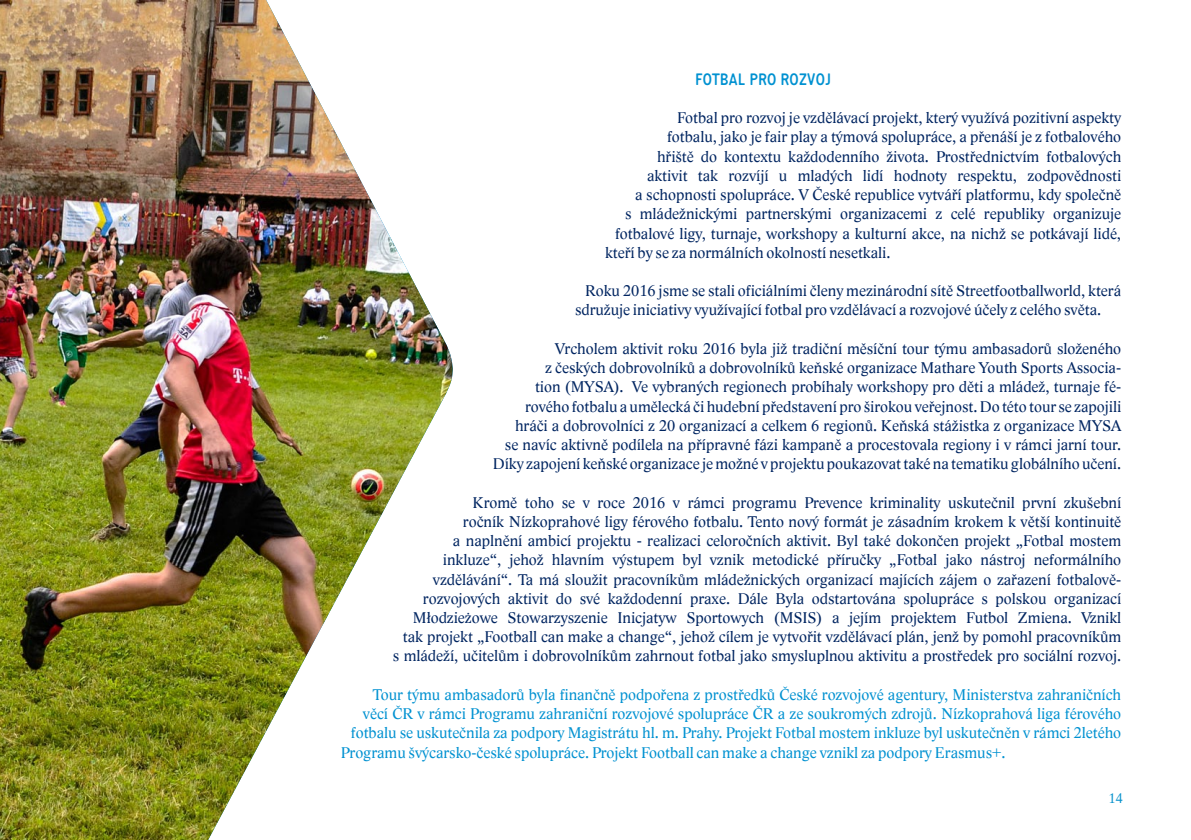
<style>
.page{position:relative;width:1191px;height:840px;background:#fff}
.page>*{position:absolute;margin:0;border:0;box-sizing:border-box;transform-origin:0 0}
.t1{font:16px/19.2px "Lido STF";color:#002561;text-align:right}
.t2{font:16px "Lido STF";color:#0091d1}
.t3{font:600 16px "Katarine";letter-spacing:.015em;color:#0091d1}
.t4{font:14px "Lido STF";color:#0993cd}
</style>
<div class="page">
<img style="left:0;top:0;width:453px;height:839px">
<p class="t3" style="left:695px;top:69px;width:138px">FOTBAL PRO ROZVOJ</p>
<p class="t1" style="left:677px;top:108px;width:445px">Fotbal pro rozvoj je vzdělávací projekt, který využívá pozitivní aspekty</p>
<p class="t1" style="left:667px;top:127px;width:456px">fotbalu, jako je fair play a týmová spolupráce, a přenáší je z fotbalového</p>
<p class="t1" style="left:657px;top:147px;width:466px">hřiště do kontextu každodenního života. Prostřednictvím fotbalových</p>
<p class="t1" style="left:647px;top:166px;width:475px">aktivit tak rozvíjí u mladých lidí hodnoty respektu, zodpovědnosti</p>
<p class="t1" style="left:635px;top:185px;width:488px">a schopnosti spolupráce. V České republice vytváří platformu, kdy společně</p>
<p class="t1" style="left:625px;top:204px;width:498px">s mládežnickými partnerskými organizacemi z celé republiky organizuje</p>
<p class="t1" style="left:615px;top:223px;width:507px">fotbalové ligy, turnaje, workshopy a kulturní akce, na nichž se potkávají lidé,</p>
<p class="t1" style="left:605px;top:243px;width:287px">kteří by se za normálních okolností nesetkali.</p>
<p class="t1" style="left:575px;top:281px;width:547px;text-align:left;text-indent:10px">Roku 2016 jsme se stali oficiálními členy mezinárodní sítě Streetfootballworld, která sdružuje iniciativy využívající fotbal pro vzdělávací a rozvojové účely z celého světa.</p>
<p class="t1" style="left:493px;top:339px;width:630px">Vrcholem aktivit roku 2016 byla již tradiční měsíční tour týmu ambasadorů složeného<br>z českých dobrovolníků a dobrovolníků keňské organizace Mathare Youth Sports Associa-<br>tion (MYSA). Ve vybraných regionech probíhaly workshopy pro děti a mládež, turnaje fé&shy;rového fotbalu a umělecká či hudební představení pro širokou veřejnost. Do této tour se zapojili hráči a dobrovolníci z 20 organizací a celkem 6 regionů. Keňská stážistka z organizace MYSA<br>se navíc aktivně podílela na přípravné fázi kampaně a procestovala regiony i v rámci jarní tour.<br>Díky zapojení keňské organizace je možné v projektu poukazovat také na tematiku globálního učení.</p>
<p class="t1" style="left:393px;top:492px;width:730px">Kromě toho se v roce 2016 v rámci programu Prevence kriminality uskutečnil první zkušební<br>ročník Nízkoprahové ligy férového fotbalu. Tento nový formát je zásadním krokem k větší kontinuitě<br>a naplnění ambicí projektu - realizaci celoročních aktivit. Byl také dokončen projekt „Fotbal mostem inkluze“, jehož hlavním výstupem byl vznik metodické příručky „Fotbal jako nástroj neformálního vzdělávání“. Ta má sloužit pracovníkům mládežnických organizací majících zájem o zařazení fotbalově&shy;rozvojových aktivit do své každodenní praxe. Dále Byla odstartována spolupráce s polskou organizací Młodzieżowe Stowarzyszenie Inicjatyw Sportowych (MSIS) a jejím projektem Futbol Zmiena. Vznikl tak projekt „Football can make a change“, jehož cílem je vytvořit vzdělávací plán, jenž by pomohl pracovníkům s mládeží, učitelům i dobrovolníkům zahrnout fotbal jako smysluplnou aktivitu a prostředek pro sociální rozvoj.</p>
<p class="t2" style="left:373px;top:684px;width:749px">Tour týmu ambasadorů byla finančně podpořena z prostředků České rozvojové agentury, Ministerstva zahraničních</p>
<p class="t2" style="left:363px;top:703px;width:759px">věcí ČR v rámci Programu zahraniční rozvojové spolupráce ČR a ze soukromých zdrojů . Nízkoprahová liga férového</p>
<p class="t2" style="left:351px;top:723px;width:772px">fotbalu se uskutečnila za podpory Magistrátu hl. m. Prahy. Projekt Fotbal mostem inkluze byl uskutečněn v rámci 2letého</p>
<p class="t2" style="left:341px;top:742px;width:666px">Programu švýcarsko-české spolupráce. Projekt Football can make a change vznikl za podpory Erasmus+.</p>
<p class="t4" style="left:1108px;top:789px;width:16px">14</p>
</div>
